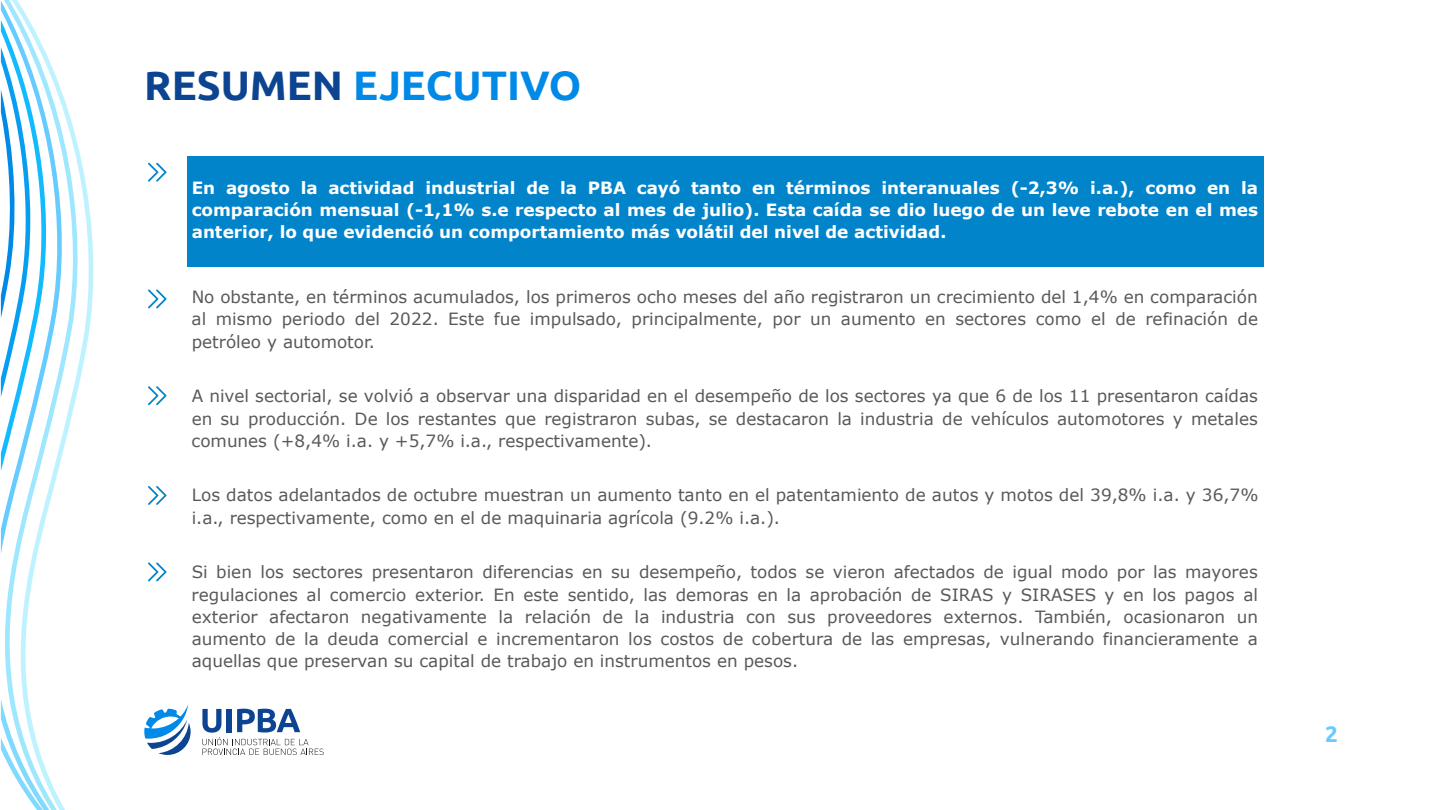
<style>
.page{position:relative;width:1440px;height:810px;background:#fff}
.page>*{position:absolute;margin:0;border:0;box-sizing:border-box;transform-origin:0 0}
.t1{font:700 41.25px "Ubuntu";color:#0089e7}
.t2{font:700 22.5px "Ubuntu";color:#66cbff}
.t3{font:16.88px/22.2px "Verdana";color:#595959;text-align:justify}
.t4{font:700 16.88px/22.3px "Verdana";color:#fff;text-align:justify}
.s1{color:#0d4492}
</style>
<div class="page">
<svg style="left:0;top:0;width:158px;height:749px"></svg>
<svg style="left:1px;top:699px;width:323px;height:111px"></svg>
<svg style="left:148px;top:163px;width:19px;height:19px"></svg>
<svg style="left:148px;top:290px;width:19px;height:18px"></svg>
<svg style="left:148px;top:386px;width:19px;height:19px"></svg>
<svg style="left:148px;top:486px;width:19px;height:19px"></svg>
<svg style="left:148px;top:562px;width:19px;height:19px"></svg>
<div style="left:187px;top:156px;width:1077px;height:110px;background:#0284ca"></div>
<h1 class="t1" style="left:144px;top:61px;width:439px"><span class="s1">RESUMEN</span> EJECUTIVO</h1>
<p class="t4" style="left:192px;top:176px;width:1068px">En agosto la actividad industrial de la PBA cayó tanto en términos interanuales (-2,3% i.a.), como en la comparación mensual (-1,1% s.e respecto al mes de julio). Esta caída se dio luego de un leve rebote en el mes anterior, lo que evidenció un comportamiento más volátil del nivel de actividad.</p>
<p class="t3" style="left:192px;top:286px;width:1068px">No obstante, en términos acumulados, los primeros ocho meses del año registraron un crecimiento del 1,4% en comparación al mismo periodo del 2022. Este fue impulsado, principalmente, por un aumento en sectores como el de refinación de petróleo y automotor.</p>
<p class="t3" style="left:192px;top:385px;width:1068px">A nivel sectorial, se volvió a observar una disparidad en el desempeño de los sectores ya que 6 de los 11 presentaron caídas en su producción. De los restantes que registraron subas, se destacaron la industria de vehículos automotores y metales comunes (+8,4% i.a. y +5,7% i.a., respectivamente).</p>
<p class="t3" style="left:192px;top:484px;width:1068px">Los datos adelantados de octubre muestran un aumento tanto en el patentamiento de autos y motos del 39,8% i.a. y 36,7% i.a., respectivamente, como en el de maquinaria agrícola (9.2% i.a.).</p>
<p class="t3" style="left:192px;top:561px;width:1068px">Si bien los sectores presentaron diferencias en su desempeño, todos se vieron afectados de igual modo por las mayores regulaciones al comercio exterior. En este sentido, las demoras en la aprobación de SIRAS y SIRASES y en los pagos al exterior afectaron negativamente la relación de la industria con sus proveedores externos. También, ocasionaron un aumento de la deuda comercial e incrementaron los costos de cobertura de las empresas, vulnerando financieramente a aquellas que preservan su capital de trabajo en instrumentos en pesos.</p>
<h2 class="t2" style="left:1325px;top:721px;width:14px">2</h2>
</div>
